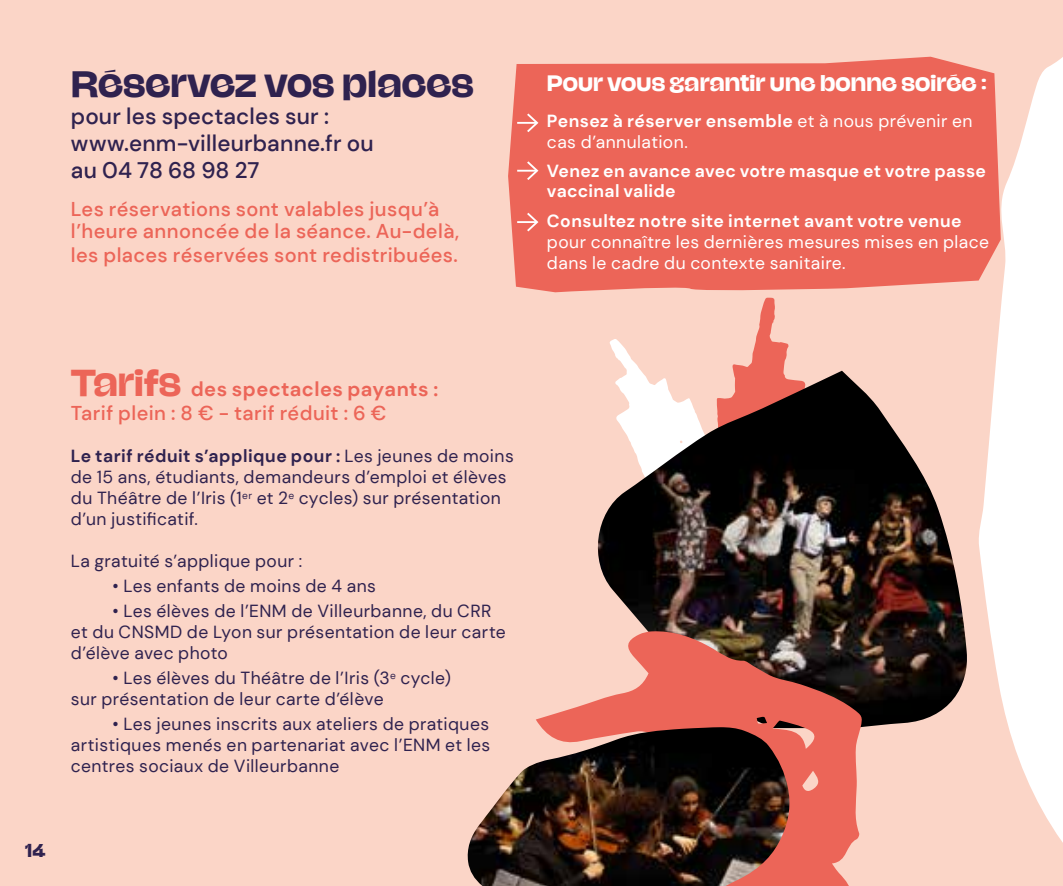
<style>
.page{position:relative;width:1063px;height:886px;background:#fbd5c7}
.page>*{position:absolute;margin:0;border:0;box-sizing:border-box;transform-origin:0 0}
.t1{font:700 35px "Na N Jaune Maxi";color:#2f224f}
.t2{font:500 22.5px/27px "DM Sans";letter-spacing:.005em;color:#2f224f}
.t3{font:700 21.25px "Na N Jaune Maxi";letter-spacing:.005em;color:#fff}
.t4{font:500 20px/23.2px "DM Sans";letter-spacing:.02em;color:#ec6558}
.t5{font:17.5px/21px "DM Sans";letter-spacing:.025em;color:#2f224f}
.t6{font:17.5px/21px "DM Sans";letter-spacing:.025em;color:#fff}
.t7{font:700 17.5px/20px "DM Sans";letter-spacing:.02em;color:#fff}
.t8{font:700 17.5px "Na N Jaune Maxi";color:#2f224f}
.s1{font-weight:700}
.s2{font-family:"Na N Jaune Maxi";font-weight:700;font-size:35px}
</style>
<div class="page">
<svg style="left:978px;top:57px;width:85px;height:786px;fill:#fff"></svg>
<svg style="left:609px;top:298px;width:180px;height:73px"></svg>
<img style="left:597px;top:371px;width:370px;height:356px">
<svg style="left:536px;top:630px;width:328px;height:256px;fill:#ec6558"></svg>
<img style="left:468px;top:727px;width:321px;height:159px">
<div style="left:508px;top:57px;width:493px;height:235px;background:#ec6558"></div>
<hr style="left:517px;top:122px;width:20px;height:2px;background:#fff">
<svg style="left:525px;top:112px;width:15px;height:22px"></svg>
<hr style="left:517px;top:170px;width:20px;height:2px;background:#fff">
<svg style="left:525px;top:159px;width:15px;height:23px"></svg>
<hr style="left:517px;top:221px;width:20px;height:2px;background:#fff">
<svg style="left:525px;top:211px;width:15px;height:22px"></svg>
<h1 class="t1" style="left:71px;top:63px;width:404px">Réservez vos places</h1>
<p class="t2" style="left:71px;top:103px;width:304px">pour les spectacles sur : www.enm-villeurbanne.fr ou au 04 78 68 98 27</p>
<p class="t4" style="left:71px;top:197px;width:390px">Les réservations sont valables jusqu’à l’heure annoncée de la séance. Au-delà, les places réservées sont redistribuées.</p>
<p class="t3" style="left:547px;top:70px;width:441px">Pour vous garantir une bonne soirée :</p>
<p class="t6" style="left:547px;top:110px;width:427px"><span class="s1">Pensez à réserver ensemble</span> et à nous prévenir en cas d’annulation.</p>
<p class="t7" style="left:547px;top:160px;width:440px">Venez en avance avec votre masque et votre passe vaccinal valide</p>
<p class="t7" style="left:547px;top:210px;width:416px">Consultez notre site internet avant votre venue</p>
<p class="t6" style="left:547px;top:231px;width:444px">pour connaître les dernières mesures mises en place dans le cadre du contexte sanitaire.</p>
<p class="t4" style="left:71px;top:377px;width:369px;line-height:24px"><span class="s2">Tarifs</span> <span class="s1">des spectacles payants :<br></span>Tarif plein : 8 € - tarif réduit : 6 €</p>
<p class="t5" style="left:71px;top:446px;width:444px"><span class="s1">Le tarif réduit s’applique pour :</span> Les jeunes de moins de 15 ans, étudiants, demandeurs d’emploi et élèves du Théâtre de l’Iris (1<sup>er</sup> et 2<sup>e</sup> cycles) sur présentation d’un justificatif.</p>
<p class="t5" style="left:71px;top:551px;width:233px">La gratuité s’applique pour :</p>
<p class="t5" style="left:113px;top:576px;width:265px">• Les enfants de moins de 4 ans</p>
<p class="t5" style="left:71px;top:601px;width:437px;text-indent:42px">• Les élèves de l’ENM de Villeurbanne, du CRR et du CNSMD de Lyon sur présentation de leur carte d’élève avec photo</p>
<p class="t5" style="left:71px;top:668px;width:382px;text-indent:42px">• Les élèves du Théâtre de l’Iris (3<sup>e</sup> cycle) sur présentation de leur carte d’élève</p>
<p class="t5" style="left:71px;top:714px;width:421px;text-align:justify;text-indent:42px">• Les jeunes inscrits aux ateliers de pratiques artistiques menés en partenariat avec l’ENM et les centres sociaux de Villeurbanne</p>
<p class="t8" style="left:25px;top:840px;width:22px">14</p>
</div>
